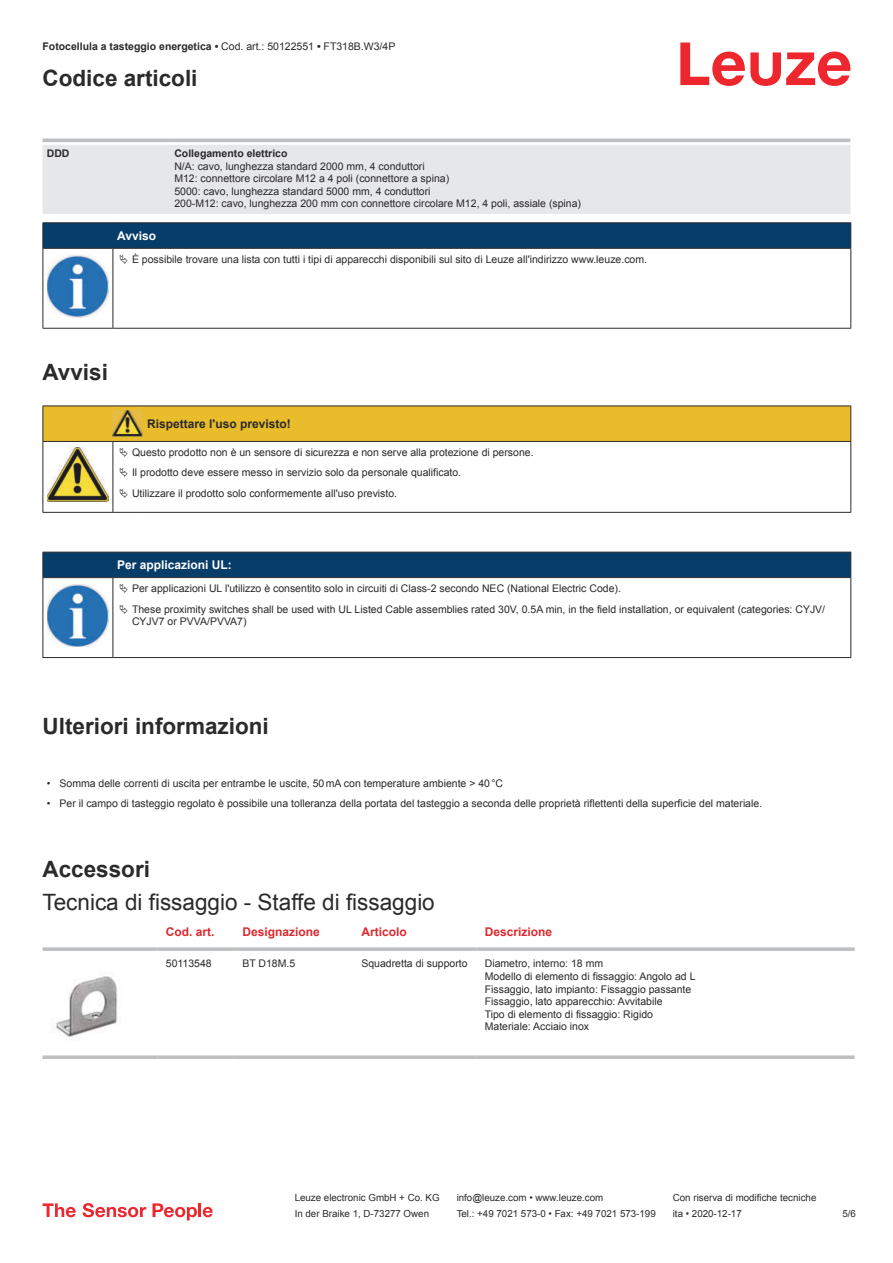
<style>
.page{position:relative;width:893px;height:1263px;background:#fff}
.page>*{position:absolute;margin:0;border:0;box-sizing:border-box;transform-origin:0 0}
.t1{font:700 22.5px "Arial";color:#2b292a}
.t2{font:22.5px "Arial";color:#2b292a}
.t3{font:700 12px "Arial";color:#db2a30}
.t4{font:700 12px "Arial";color:#fff}
.t5{font:700 12px "Arial";color:#2b292a}
.t6{font:10.5px/12.6px "Arial";color:#2b292a}
.t7{font:700 10.5px "Arial";color:#2b292a}
.t8{font:9.75px "Arial";color:#2b292a}
.s1{font-weight:400}
</style>
<div class="page">
<svg style="left:680px;top:43px;width:170px;height:43px"></svg>
<svg style="left:43px;top:138px;width:807px;height:1px"></svg>
<div style="left:43px;top:145px;width:807px;height:69px;background:#e6e7e9"></div>
<hr style="left:43px;top:139px;width:127px;height:3px;background:#bdbfc1">
<hr style="left:170px;top:139px;width:680px;height:3px;background:#bdbfc1">
<svg style="left:43px;top:947px;width:114px;height:4px"></svg>
<svg style="left:157px;top:947px;width:77px;height:4px"></svg>
<svg style="left:234px;top:947px;width:119px;height:4px"></svg>
<svg style="left:353px;top:947px;width:123px;height:4px"></svg>
<svg style="left:476px;top:947px;width:379px;height:4px;background:#c3c5c7"></svg>
<svg style="left:43px;top:1055px;width:114px;height:4px"></svg>
<svg style="left:157px;top:1055px;width:77px;height:4px"></svg>
<svg style="left:234px;top:1055px;width:119px;height:4px"></svg>
<svg style="left:353px;top:1055px;width:123px;height:4px"></svg>
<svg style="left:476px;top:1055px;width:379px;height:4px;background:#c4c6c7"></svg>
<img style="left:54px;top:976px;width:64px;height:62px">
<svg style="left:43px;top:1203px;width:33px;height:14px"></svg>
<svg style="left:83px;top:1203px;width:63px;height:14px"></svg>
<svg style="left:153px;top:1203px;width:44px;height:17px"></svg>
<hr style="left:198px;top:1203px;width:3px;height:14px;background:#ed272d">
<svg style="left:203px;top:1207px;width:10px;height:10px"></svg>
<svg style="left:44px;top:249px;width:806px;height:79px"></svg>
<hr style="left:43px;top:222px;width:70px;height:1px;background:#2b292a">
<hr style="left:43px;top:248px;width:70px;height:1px;background:#2b292a">
<hr style="left:113px;top:222px;width:738px;height:1px;background:#2b292a">
<svg style="left:43px;top:223px;width:808px;height:25px;background:#063c67"></svg>
<hr style="left:113px;top:248px;width:738px;height:1px;background:#2b292a">
<hr style="left:43px;top:249px;width:1px;height:75px;background:#2b292a">
<hr style="left:113px;top:249px;width:1px;height:75px;background:#2b292a">
<hr style="left:850px;top:249px;width:1px;height:75px;background:#2b292a">
<hr style="left:43px;top:328px;width:70px;height:1px;background:#2b292a">
<hr style="left:113px;top:328px;width:738px;height:1px;background:#2b292a">
<img style="left:47px;top:255px;width:61px;height:62px">
<div style="left:115px;top:249px;width:734px;height:20px;background:#fff"></div>
<hr style="left:43px;top:512px;width:70px;height:1px;background:#2b292a">
<hr style="left:113px;top:512px;width:30px;height:1px;background:#2b292a">
<hr style="left:143px;top:512px;width:708px;height:1px;background:#2b292a">
<hr style="left:43px;top:578px;width:1px;height:75px;background:#2b292a">
<hr style="left:113px;top:578px;width:1px;height:75px;background:#2b292a">
<hr style="left:850px;top:578px;width:1px;height:75px;background:#2b292a">
<hr style="left:43px;top:657px;width:70px;height:1px;background:#2b292a">
<hr style="left:113px;top:657px;width:738px;height:1px;background:#2b292a">
<img style="left:47px;top:632px;width:58px;height:15px">
<svg style="left:43px;top:406px;width:808px;height:106px"></svg>
<svg style="left:43px;top:552px;width:808px;height:80px"></svg>
<p class="t7" style="left:43px;top:42px;width:354px">Fotocellula a tasteggio energetica • <span class="s1">Cod. art.: 50122551</span> • <span class="s1">FT318B.W3/4P</span></p>
<h1 class="t1" style="left:43px;top:69px;width:157px">Codice articoli</h1>
<p class="t7" style="left:47px;top:149px;width:24px">DDD</p>
<p class="t7" style="left:174px;top:149px;width:115px">Collegamento elettrico</p>
<p class="t6" style="left:174px;top:161px;width:408px">N/A: cavo, lunghezza standard 2000 mm, 4 conduttori<br>M12: connettore circolare M12 a 4 poli (connettore a spina)<br>5000: cavo, lunghezza standard 5000 mm, 4 conduttori<br>200-M12: cavo, lunghezza 200 mm con connettore circolare M12, 4 poli, assiale (spina)</p>
<p class="t4" style="left:117px;top:231px;width:40px">Avviso</p>
<p class="t6" style="left:132px;top:254px;width:517px">È possibile trovare una lista con tutti i tipi di apparecchi disponibili sul sito di Leuze all'indirizzo www.leuze.com.</p>
<h1 class="t1" style="left:43px;top:363px;width:67px">Avvisi</h1>
<p class="t5" style="left:147px;top:419px;width:145px">Rispettare l'uso previsto!</p>
<p class="t6" style="left:132px;top:443px;width:403px;line-height:20.2px">Questo prodotto non è un sensore di sicurezza e non serve alla protezione di persone.<br>Il prodotto deve essere messo in servizio solo da personale qualificato.<br>Utilizzare il prodotto solo conformemente all'uso previsto.</p>
<p class="t4" style="left:117px;top:560px;width:116px">Per applicazioni UL:</p>
<p class="t6" style="left:132px;top:579px;width:695px;line-height:20.2px">Per applicazioni UL l'utilizzo è consentito solo in circuiti di Class-2 secondo NEC (National Electric Code).<br>These proximity switches shall be used with UL Listed Cable assemblies rated 30V, 0.5A min, in the field installation, or equivalent (categories: CYJV/</p>
<p class="t6" style="left:132px;top:616px;width:116px">CYJV7 or PVVA/PVVA7)</p>
<h1 class="t1" style="left:43px;top:717px;width:228px">Ulteriori informazioni</h1>
<p class="t6" style="left:47px;top:778px;width:458px">• Somma delle correnti di uscita per entrambe le uscite, 50 mA con temperature ambiente &gt; 40 °C</p>
<p class="t6" style="left:47px;top:798px;width:717px">• Per il campo di tasteggio regolato è possibile una tolleranza della portata del tasteggio a seconda delle proprietà riflettenti della superficie del materiale.</p>
<h1 class="t1" style="left:43px;top:860px;width:109px">Accessori</h1>
<h1 class="t2" style="left:43px;top:894px;width:394px">Tecnica di fissaggio - Staffe di fissaggio</h1>
<p class="t3" style="left:166px;top:927px;width:50px">Cod. art.</p>
<p class="t3" style="left:242px;top:927px;width:79px">Designazione</p>
<p class="t3" style="left:361px;top:927px;width:47px">Articolo</p>
<p class="t3" style="left:485px;top:927px;width:69px">Descrizione</p>
<p class="t6" style="left:166px;top:958px;width:47px">50113548</p>
<p class="t6" style="left:242px;top:958px;width:54px">BT D18M.5</p>
<p class="t6" style="left:361px;top:958px;width:108px">Squadretta di supporto</p>
<p class="t6" style="left:485px;top:958px;width:212px">Diametro, interno: 18 mm<br>Modello di elemento di fissaggio: Angolo ad L Fissaggio, lato impianto: Fissaggio passante Fissaggio, lato apparecchio: Avvitabile<br>Tipo di elemento di fissaggio: Rigido Materiale: Acciaio inox</p>
<p class="t8" style="left:295px;top:1194px;width:146px">Leuze electronic GmbH + Co. KG</p>
<p class="t8" style="left:457px;top:1194px;width:148px">info@leuze.com • www.leuze.com</p>
<p class="t8" style="left:673px;top:1194px;width:145px">Con riserva di modifiche tecniche</p>
<p class="t8" style="left:295px;top:1210px;width:136px">In der Braike 1, D-73277 Owen</p>
<p class="t8" style="left:457px;top:1210px;width:201px">Tel.: +49 7021 573-0 • Fax: +49 7021 573-199</p>
<p class="t8" style="left:673px;top:1210px;width:70px">ita • 2020-12-17</p>
<p class="t8" style="left:842px;top:1210px;width:15px">5 /6</p>
</div>
